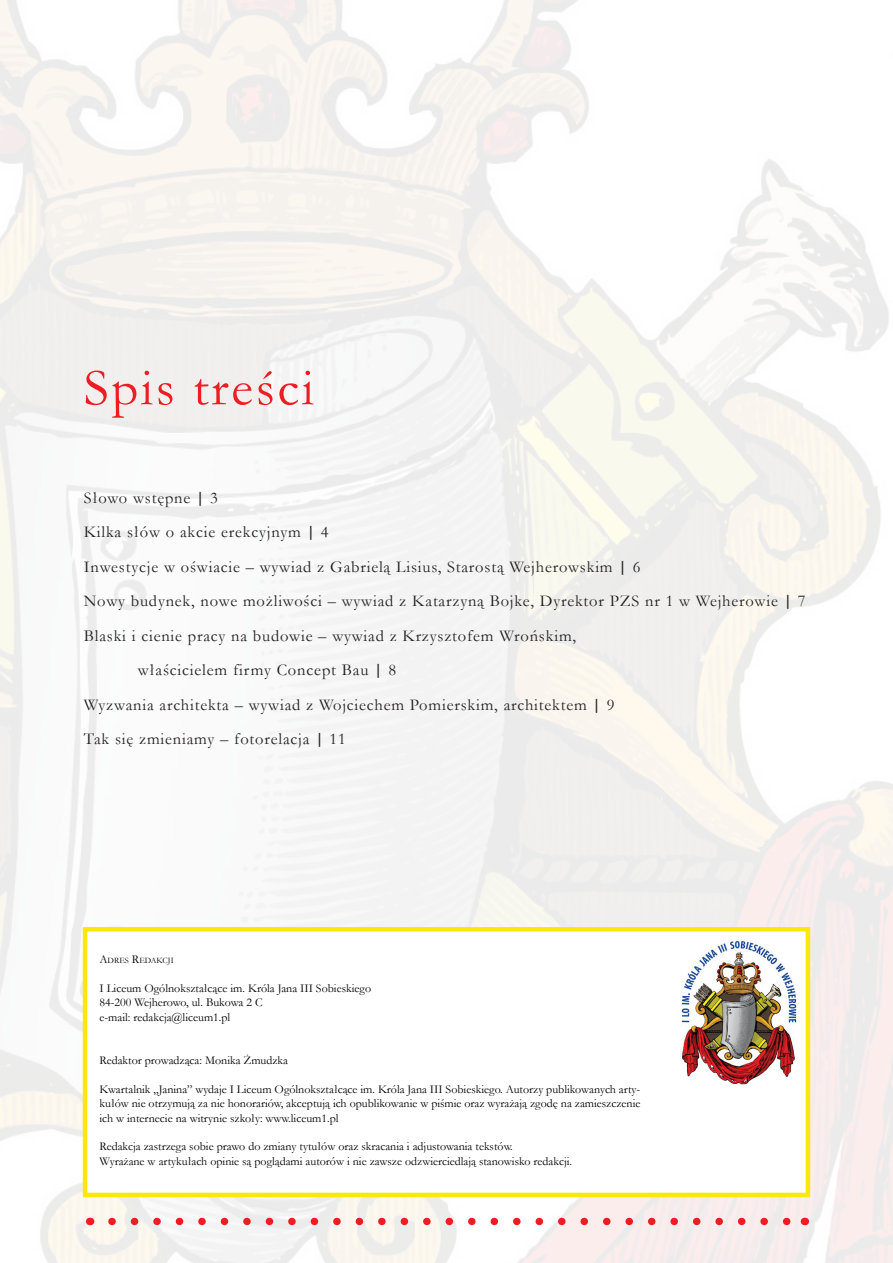
<style>
.page{position:relative;width:893px;height:1263px;background:#fff}
.page>*{position:absolute;margin:0;border:0;box-sizing:border-box;transform-origin:0 0}
.t1{font:52.5px "Garamond";letter-spacing:.05em;color:#ee1d23}
.t2{font:16.5px "Garamond";letter-spacing:.05em;color:#231f20}
.t3{font:12px/14.4px "Garamond";color:#010101}
.t4{font:8.4px "Garamond";color:#010101}
.s1{font-family:"Franklin Gothic"}
.s2{font-size:12px}
</style>
<div class="page">
<img style="left:0;top:0;width:893px;height:1263px">
<svg style="left:112px;top:1218px;width:681px;height:7px"></svg>
<div style="left:83px;top:927px;width:727px;height:270px;background:#fff;border:4px solid #fbe70c"></div>
<img style="left:681px;top:940px;width:116px;height:145px">
<h1 class="t1" style="left:84px;top:352px;width:232px">Spis treści</h1>
<h2 class="t2" style="left:84px;top:486px;width:136px">Słowo wstępne <span class="s1">|</span> 3</h2>
<h2 class="t2" style="left:84px;top:521px;width:246px">Kilka słów o akcie erekcyjnym <span class="s1">|</span> 4</h2>
<h2 class="t2" style="left:84px;top:555px;width:558px">Inwestycje w oświacie – wywiad z Gabrielą Lisius, Starostą Wejherowskim <span class="s1">|</span> 6</h2>
<h2 class="t2" style="left:84px;top:590px;width:723px">Nowy budynek, nowe możliwości – wywiad z Katarzyną Bojke, Dyrektor PZS nr 1 w Wejherowie <span class="s1">|</span> 7</h2>
<h2 class="t2" style="left:84px;top:624px;width:494px">Blaski i cienie pracy na budowie – wywiad z Krzysztofem Wrońskim,</h2>
<h2 class="t2" style="left:138px;top:659px;width:260px">właścicielem firmy Concept Bau <span class="s1">|</span> 8</h2>
<h2 class="t2" style="left:84px;top:693px;width:532px">Wyzwania architekta – wywiad z Wojciechem Pomierskim, architektem <span class="s1">|</span> 9</h2>
<h2 class="t2" style="left:84px;top:728px;width:264px">Tak się zmieniamy – fotorelacja <span class="s1">|</span> 11</h2>
<p class="t4" style="left:99px;top:955px;width:76px"><span class="s2">A</span>DRES <span class="s2">R</span>EDAKCJI</p>
<p class="t3" style="left:99px;top:981px;width:273px">I Liceum Ogólnokształcące im. Króla Jana III Sobieskiego<br>84-200 Wejherowo, ul. Bukowa 2 C<br>e-mail: redakcja@liceum1.pl</p>
<p class="t3" style="left:99px;top:1053px;width:190px">Redaktor prowadząca: Monika Żmudzka</p>
<p class="t3" style="left:99px;top:1081px;width:542px;text-align:justify">Kwartalnik „Janina” wydaje I Liceum Ogólnokształcące im. Króla Jana III Sobieskiego. Autorzy publikowanych arty&shy;kułów nie otrzymują za nie honorariów, akceptują ich opublikowanie w piśmie oraz wyrażają zgodę na zamieszczenie ich w internecie na witrynie szkoły: www.liceum1.pl</p>
<p class="t3" style="left:99px;top:1139px;width:474px">Redakcja zastrzega sobie prawo do zmiany tytułów oraz skracania i adjustowania tekstów.<br>Wyrażane w artykułach opinie są poglądami autorów i nie zawsze odzwierciedlają stanowisko redakcji.</p>
</div>
